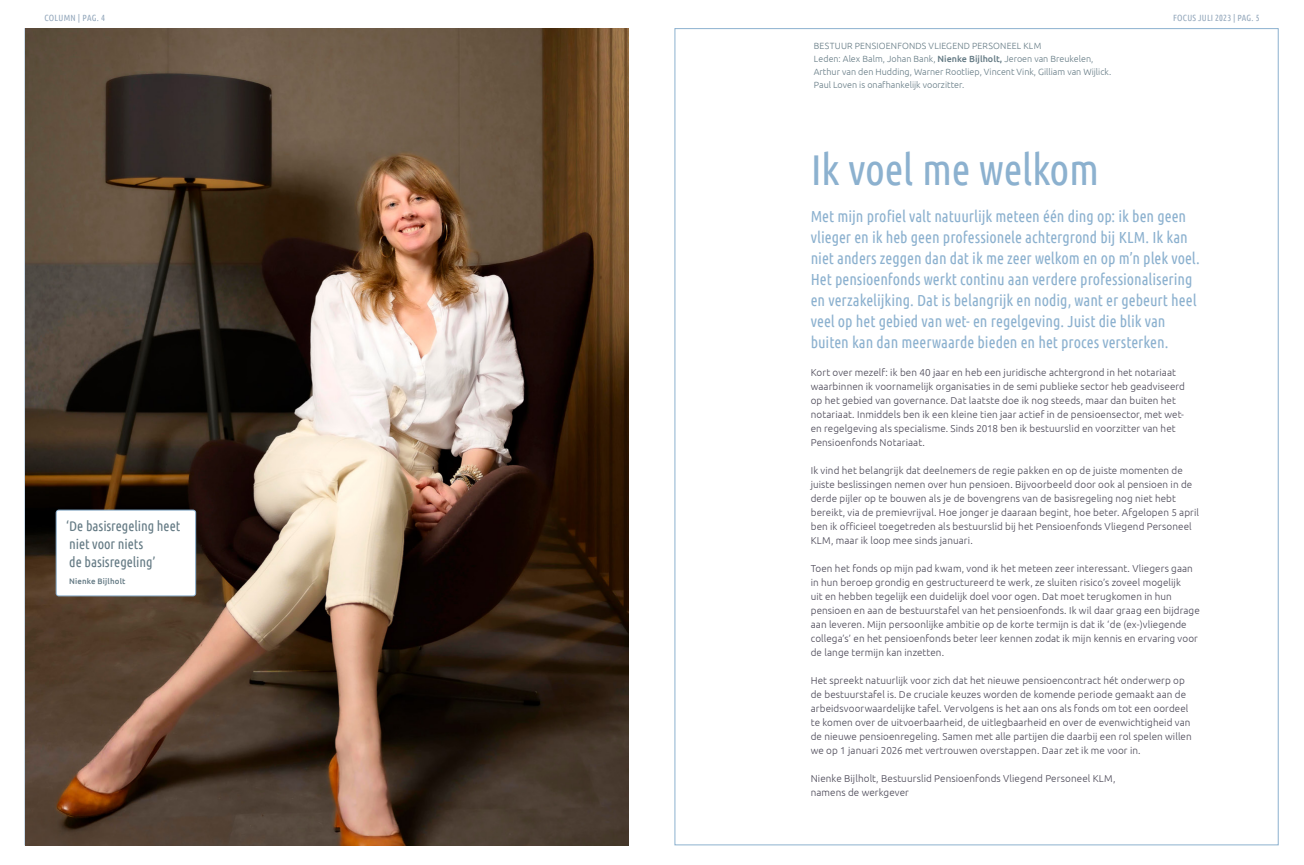
<style>
.page{position:relative;width:1304px;height:865px;background:#fff}
.page>*{position:absolute;margin:0;border:0;box-sizing:border-box;transform-origin:0 0}
.t1{font:43px "Ubuntu Condensed";letter-spacing:-.01em;color:#8cb1cf}
.t2{font:16px/21px "Ubuntu Condensed";color:#8cb1cf}
.t3{font:14px/18px "Ubuntu Condensed";letter-spacing:-.005em;color:#647a84}
.t4{font:300 10px/14px "Ubuntu";letter-spacing:.01em;color:#4a4755}
.t5{font:300 9px/13.1px "Ubuntu";color:#647a84}
.t6{font:9px "Ubuntu Condensed";letter-spacing:.025em;color:#93a7bb}
.t7{font:500 8px "Ubuntu";letter-spacing:.02em;color:#647a84}
.s1{font-weight:500}
</style>
<div class="page">
<img style="left:25px;top:29px;width:603px;height:816px">
<div style="left:56px;top:510px;width:140px;height:86px;background:#fff;border-radius:3px"></div>
<div style="left:56px;top:510px;width:140px;height:86px;border:1px solid #8cb1cf;border-radius:3px"></div>
<p class="t6" style="left:44px;top:12px;width:62px">COLUMN | PAG. 4</p>
<p class="t6" style="left:1173px;top:12px;width:88px">FOCUS JULI 2023 | PAG. 5</p>
<p class="t5" style="left:814px;top:39px;width:299px">BESTUUR PENSIOENFONDS VLIEGEND PERSONEEL KLM<br>Leden: Alex Balm, Johan Bank, <span class="s1">Nienke Bijlholt,</span> Jeroen van Breukelen, Arthur van den Hudding, Warner Rootliep, Vincent Vink, Gilliam van Wijlick.<br>Paul Loven is onafhankelijk voorzitter.</p>
<h3 class="t3" style="left:66px;top:516px;width:116px">‘De basisregeling heet niet voor niets<br>de basisregeling’</h3>
<p class="t7" style="left:69px;top:575px;width:58px">Nienke Bijlholt</p>
<h1 class="t1" style="left:811px;top:143px;width:290px">Ik voel me welkom</h1>
<p class="t2" style="left:811px;top:205px;width:390px">Met mijn profiel valt natuurlijk meteen één ding op: ik ben geen vlieger en ik heb geen professionele achtergrond bij KLM. Ik kan niet anders zeggen dan dat ik me zeer welkom en op m’n plek voel.<br>Het pensioenfonds werkt continu aan verdere professionalisering en verzakelijking. Dat is belangrijk en nodig, want er gebeurt heel veel op het gebied van wet- en regelgeving. Juist die blik van buiten kan dan meerwaarde bieden en het proces versterken.</p>
<p class="t4" style="left:811px;top:365px;width:376px">Kort over mezelf: ik ben 40 jaar en heb een juridische achtergrond in het notariaat waarbinnen ik voornamelijk organisaties in de semi publieke sector heb geadviseerd op het gebied van governance. Dat laatste doe ik nog steeds, maar dan buiten het notariaat. Inmiddels ben ik een kleine tien jaar actief in de pensioensector, met wet&shy;en regelgeving als specialisme. Sinds 2018 ben ik bestuurslid en voorzitter van het Pensioenfonds Notariaat.</p>
<p class="t4" style="left:811px;top:463px;width:390px">Ik vind het belangrijk dat deelnemers de regie pakken en op de juiste momenten de juiste beslissingen nemen over hun pensioen. Bijvoorbeeld door ook al pensioen in de derde pijler op te bouwen als je de bovengrens van de basisregeling nog niet hebt bereikt, via de premievrijval. Hoe jonger je daaraan begint, hoe beter. Afgelopen 5 april ben ik officieel toegetreden als bestuurslid bij het Pensioenfonds Vliegend Personeel KLM, maar ik loop mee sinds januari.</p>
<p class="t4" style="left:811px;top:561px;width:391px">Toen het fonds op mijn pad kwam, vond ik het meteen zeer interessant. Vliegers gaan in hun beroep grondig en gestructureerd te werk, ze sluiten risico’s zoveel mogelijk<br>uit en hebben tegelijk een duidelijk doel voor ogen. Dat moet terugkomen in hun pensioen en aan de bestuurstafel van het pensioenfonds. Ik wil daar graag een bijdrage aan leveren. Mijn persoonlijke ambitie op de korte termijn is dat ik ‘de (ex-)vliegende collega’s’ en het pensioenfonds beter leer kennen zodat ik mijn kennis en ervaring voor de lange termijn kan inzetten.</p>
<p class="t4" style="left:811px;top:673px;width:382px">Het spreekt natuurlijk voor zich dat het nieuwe pensioencontract hét onderwerp op de bestuurstafel is. De cruciale keuzes worden de komende periode gemaakt aan de arbeidsvoorwaardelijke tafel. Vervolgens is het aan ons als fonds om tot een oordeel te komen over de uitvoerbaarheid, de uitlegbaarheid en over de evenwichtigheid van de nieuwe pensioenregeling. Samen met alle partijen die daarbij een rol spelen willen we op 1 januari 2026 met vertrouwen overstappen. Daar zet ik me voor in.</p>
<p class="t4" style="left:811px;top:771px;width:306px">Nienke Bijlholt, Bestuurslid Pensioenfonds Vliegend Personeel KLM, namens de werkgever</p>
</div>
